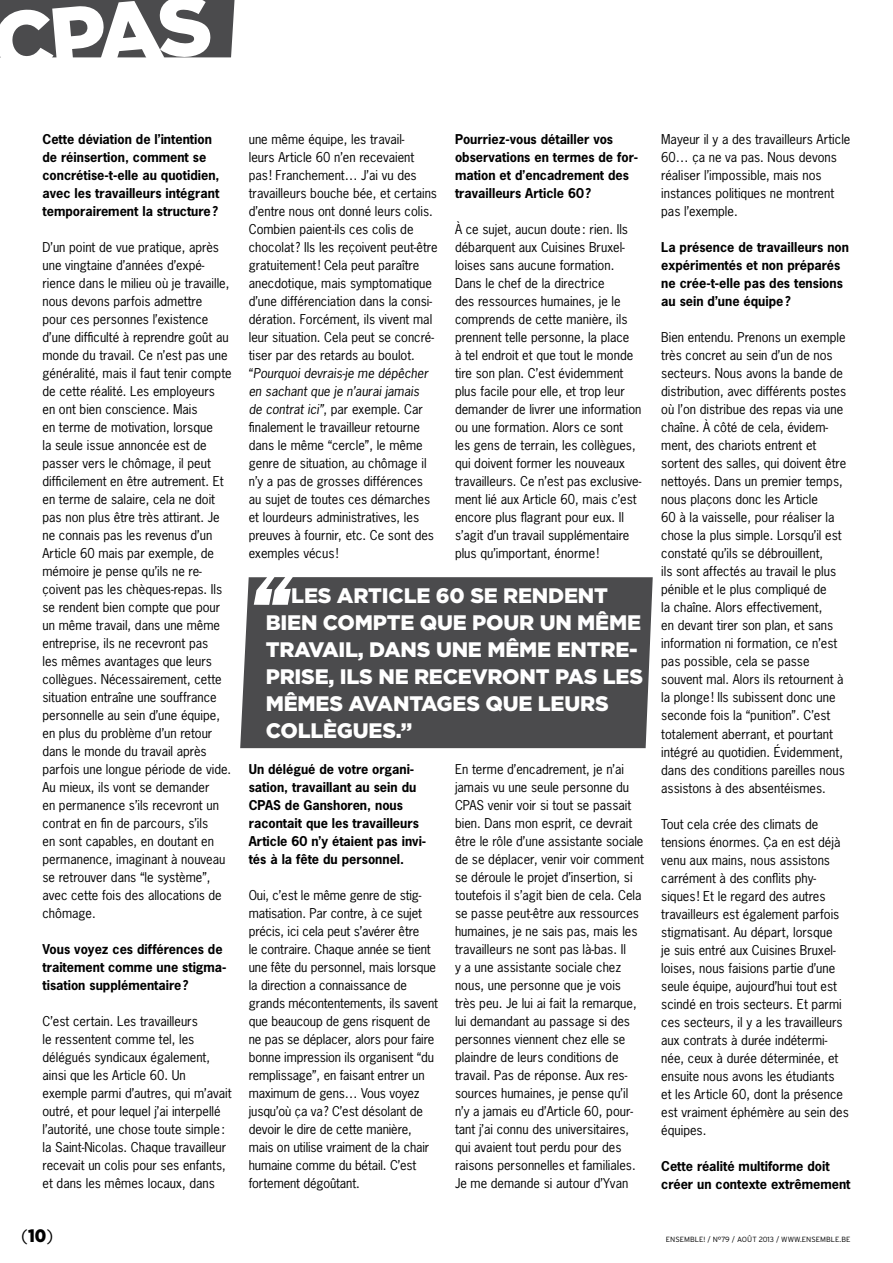
<style>
.page{position:relative;width:893px;height:1263px;background:#fff}
.page>*{position:absolute;margin:0;border:0;box-sizing:border-box;transform-origin:0 0}
.t1{font:900 84px "Gotham";color:#fff}
.t2{font:900 21px/27px "Gotham";letter-spacing:-.01em;color:#fff}
.t3{font:18px "Gotham Narrow";color:#000}
.t4{font:12.75px/18px "News Gothic Std";color:#000}
.t5{font:700 12.75px/18px "News Gothic Std";color:#000}
.t6{font:300 7.5px "Interstate";color:#000}
.s1{font-style:italic}
.s2{font-weight:900}
</style>
<div class="page">
<div style="left:0;top:0;width:235px;height:57px;background:#4b4b4d"></div>
<div style="left:240px;top:577px;width:413px;height:171px;background:#4b4b4d"></div>
<h1 class="t1" style="left:-12px;top:-15px;width:222px;rotate:-5deg">CPAS</h1>
<p class="t5" style="left:43px;top:130px;width:179px">Cette déviation de l’intention de réinsertion, comment se concrétise-t-elle au quotidien, avec les travailleurs intégrant temporairement la structure?</p>
<p class="t4" style="left:43px;top:238px;width:191px">D’un point de vue pratique, après une vingtaine d’années d’expé&shy;rience dans le milieu où je travaille, nous devons parfois admettre<br>pour ces personnes l’existence d’une difficulté à reprendre goût au monde du travail. Ce n’est pas une généralité, mais il faut tenir compte de cette réalité. Les employeurs<br>en ont bien conscience. Mais<br>en terme de motivation, lorsque<br>la seule issue annoncée est de passer vers le chômage, il peut difficilement en être autrement. Et en terme de salaire, cela ne doit pas non plus être très attirant. Je ne connais pas les revenus d’un<br>Article 60 mais par exemple, de mémoire je pense qu’ils ne re&shy;çoivent pas les chèques-repas. Ils se rendent bien compte que pour un même travail, dans une même entreprise, ils ne recevront pas<br>les mêmes avantages que leurs collègues. Nécessairement, cette situation entraîne une souffrance personnelle au sein d’une équipe, en plus du problème d’un retour dans le monde du travail après parfois une longue période de vide.<br>Au mieux, ils vont se demander<br>en permanence s’ils recevront un contrat en fin de parcours, s’ils<br>en sont capables, en doutant en permanence, imaginant à nouveau se retrouver dans “le système”, avec cette fois des allocations de chômage.</p>
<p class="t5" style="left:43px;top:940px;width:186px">Vous voyez ces différences de traitement comme une stigma&shy;tisation supplémentaire?</p>
<p class="t4" style="left:43px;top:1012px;width:191px">C’est certain. Les travailleurs<br>le ressentent comme tel, les délégués syndicaux également, ainsi que les Article 60. Un exemple parmi d’autres, qui m’avait outré, et pour lequel j’ai interpellé l’autorité, une chose toute simple: la Saint-Nicolas. Chaque travailleur recevait un colis pour ses enfants, et dans les mêmes locaux, dans</p>
<p class="t4" style="left:249px;top:130px;width:190px">une même équipe, les travail-<br>leurs Article 60 n’en recevaient<br>pas ! Franchement… J’ai vu des travailleurs bouche bée, et certains d’entre nous ont donné leurs colis.<br>Combien paient-ils ces colis de chocolat? Ils les reçoivent peut-être gratuitement! Cela peut paraître anecdotique, mais symptomatique d’une différenciation dans la consi&shy;dération. Forcément, ils vivent mal leur situation. Cela peut se concré&shy;tiser par des retards au boulot. “<span class="s1">Pourquoi devrais-je me dépêcher en sachant que je n’aurai jamais<br>de contrat ici”</span>, par exemple. Car finalement le travailleur retourne dans le même “cercle”, le même genre de situation, au chômage il n’y a pas de grosses différences au sujet de toutes ces démarches et lourdeurs administratives, les preuves à fournir, etc. Ce sont des exemples vécus !</p>
<p class="t5" style="left:455px;top:130px;width:185px">Pourriez-vous détailler vos observations en termes de for&shy;mation et d’encadrement des travailleurs Article 60?</p>
<p class="t4" style="left:455px;top:220px;width:188px">À ce sujet, aucun doute: rien. Ils débarquent aux Cuisines Bruxel&shy;loises sans aucune formation.<br>Dans le chef de la directrice<br>des ressources humaines, je le comprends de cette manière, ils prennent telle personne, la place<br>à tel endroit et que tout le monde tire son plan. C’est évidemment plus facile pour elle, et trop leur demander de livrer une information ou une formation. Alors ce sont les gens de terrain, les collègues, qui doivent former les nouveaux travailleurs. Ce n’est pas exclusive&shy;ment lié aux Article 60, mais c’est encore plus flagrant pour eux. Il s’agit d’un travail supplémentaire plus qu’important, énorme!</p>
<h2 class="t2" style="left:266px;top:582px;width:377px;text-indent:26px">LES ARTICLE 60 SE RENDENT<br>BIEN COMPTE QUE POUR UN MÊME<br>TRAVA</h2>
<h2 class="t2" style="left:266px;top:636px;width:373px;text-indent:73px">IL, DANS UNE MÊME ENTRE-<br>PRISE, ILS NE RECEVRONT PAS</h2>
<h2 class="t2" style="left:603px;top:663px;width:39px">LES</h2>
<h2 class="t2" style="left:266px;top:690px;width:99px">MÊMES AVA</h2>
<h2 class="t2" style="left:266px;top:690px;width:342px;text-indent:127px">NTAGES QUE LEURS<br>COLLÈGUES.”</h2>
<p class="t5" style="left:249px;top:760px;width:179px">Un délégué de votre organi&shy;sation, travaillant au sein du<br>CPAS de Ganshoren, nous racontait que les travailleurs<br>Article 60 n’y étaient pas invi&shy;tés à la fête du personnel.</p>
<p class="t4" style="left:249px;top:886px;width:191px">Oui, c’est le même genre de stig&shy;matisation. Par contre, à ce sujet précis, ici cela peut s’avérer être<br>le contraire. Chaque année se tient une fête du personnel, mais lorsque la direction a connaissance de grands mécontentements, ils savent que beaucoup de gens risquent de ne pas se déplacer, alors pour faire bonne impression ils organisent “du remplissage”, en faisant entrer un maximum de gens… Vous voyez jusqu’où ça va? C’est désolant de devoir le dire de cette manière, mais on utilise vraiment de la chair humaine comme du bétail. C’est fortement dégoûtant.</p>
<p class="t4" style="left:455px;top:760px;width:190px">En terme d’encadrement, je n’ai jamais vu une seule personne du CPAS venir voir si tout se passait bien. Dans mon esprit, ce devrait être le rôle d’une assistante sociale de se déplacer, venir voir comment se déroule le projet d’insertion, si toutefois il s’agit bien de cela. Cela se passe peut-être aux ressources humaines, je ne sais pas, mais les travailleurs ne sont pas là-bas. Il<br>y a une assistante sociale chez nous, une personne que je vois très peu. Je lui ai fait la remarque, lui demandant au passage si des personnes viennent chez elle se plaindre de leurs conditions de travail. Pas de réponse. Aux res&shy;sources humaines, je pense qu’il n’y a jamais eu d’Article 60, pour&shy;tant j’ai connu des universitaires, qui avaient tout perdu pour des raisons personnelles et familiales.<br>Je me demande si autour d’Yvan</p>
<p class="t4" style="left:661px;top:130px;width:191px">Mayeur il y a des travailleurs Article<br>60… ça ne va pas. Nous devons réaliser l’impossible, mais nos instances politiques ne montrent pas l’exemple.</p>
<p class="t5" style="left:661px;top:238px;width:189px">La présence de travailleurs non expérimentés et non préparés ne crée-t-elle pas des tensions au sein d’une équipe?</p>
<p class="t4" style="left:661px;top:328px;width:186px">Bien entendu. Prenons un exemple très concret au sein d’un de nos secteurs. Nous avons la bande de distribution, avec différents postes où l’on distribue des repas via une chaîne. À côté de cela, évidem&shy;ment, des chariots entrent et sortent des salles, qui doivent être nettoyés. Dans un premier temps, nous plaçons donc les Article<br>60 à la vaisselle, pour réaliser la chose la plus simple. Lorsqu’il est constaté qu’ils se débrouillent,<br>ils sont affectés au travail le plus pénible et le plus compliqué de<br>la chaîne. Alors effectivement,<br>en devant tirer son plan, et sans information ni formation, ce n’est pas possible, cela se passe souvent mal. Alors ils retournent à la plonge! Ils subissent donc une seconde fois la “punition”. C’est totalement aberrant, et pourtant intégré au quotidien. Évidemment, dans des conditions pareilles nous assistons à des absentéismes.</p>
<p class="t4" style="left:661px;top:815px;width:189px">Tout cela crée des climats de tensions énormes. Ça en est déjà venu aux mains, nous assistons carrément à des conflits phy&shy;siques ! Et le regard des autres travailleurs est également parfois stigmatisant. Au départ, lorsque<br>je suis entré aux Cuisines Bruxel&shy;loises, nous faisions partie d’une seule équipe, aujourd’hui tout est scindé en trois secteurs. Et parmi ces secteurs, il y a les travailleurs aux contrats à durée indétermi&shy;née, ceux à durée déterminée, et ensuite nous avons les étudiants<br>et les Article 60, dont la présence est vraiment éphémère au sein des équipes.</p>
<p class="t5" style="left:661px;top:1156px;width:191px">Cette réalité multiforme doit créer un contexte extrêmement</p>
<h3 class="t3" style="left:21px;top:1224px;width:33px">(<span class="s2">10</span>)</h3>
<p class="t6" style="left:666px;top:1235px;width:186px">ENSEMBLE! / N°79 / AOÛT 2013 / WWW.ENSEMBLE.BE</p>
</div>
